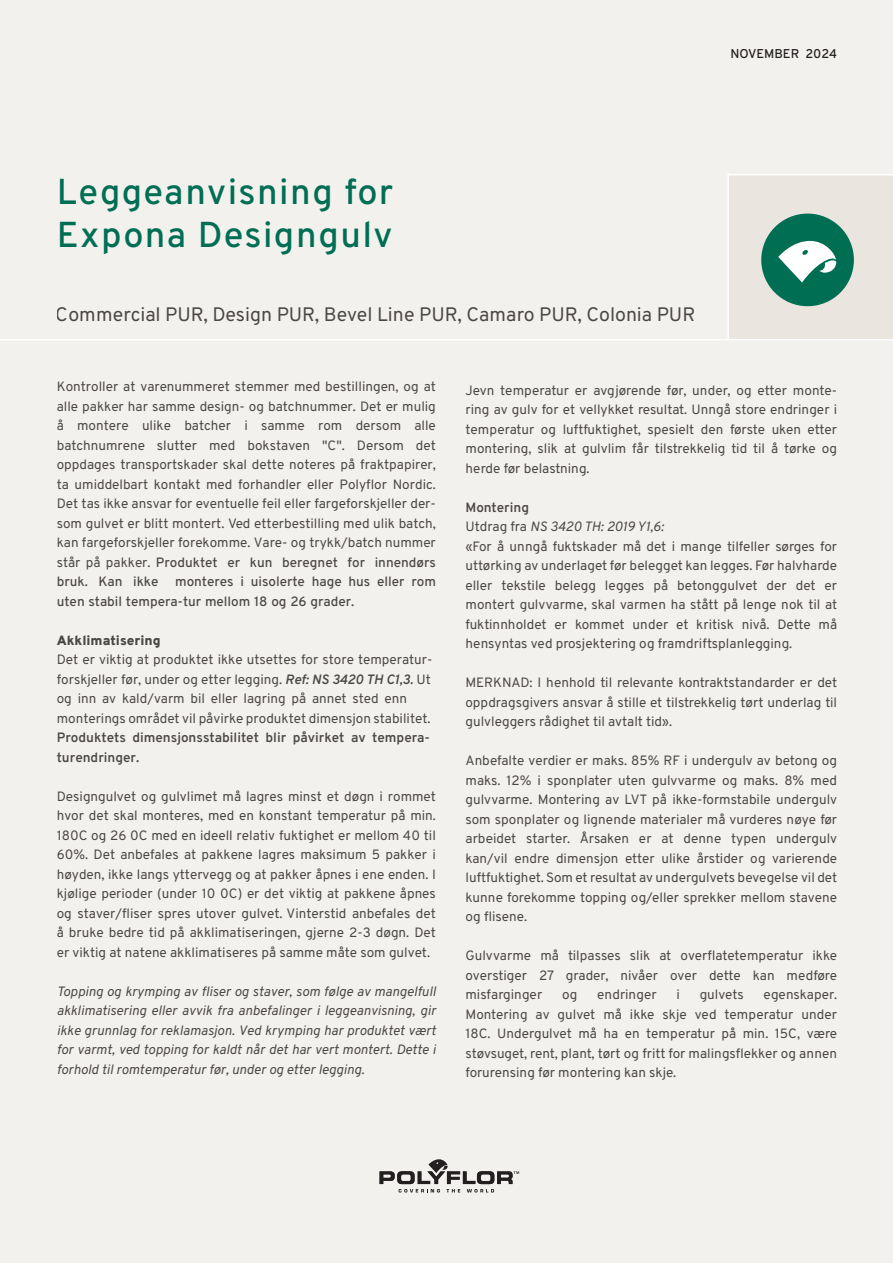
<style>
.page{position:relative;width:893px;height:1263px;background:#f3f1ee}
.page>*{position:absolute;margin:0;border:0;box-sizing:border-box;transform-origin:0 0}
.Heading_front{font:500 36px/43.2px "Overpass";letter-spacing:.04em;color:#006e53}
.t1{font:19.5px "Overpass";color:#231f20}
.t2{font:13.5px/19.5px "Overpass";color:#231f20;text-align:justify}
.t3{font:italic 13.5px/19.5px "Overpass";color:#231f20;text-align:justify}
.t4{font:600 13.5px/19.5px "Overpass";color:#231f20}
.t5{font:900 13.5px "Overpass";color:#231f20}
.Grunnleggende_avsnitt{font:500 12.75px "Overpass";color:#231f20}
.s1{font-weight:500}
.s2{font-weight:600;font-style:italic}
.s3{font-weight:600}
.s4{font-style:italic}
</style>
<div class="page">
<div style="left:728px;top:176px;width:165px;height:164px;background:#eae6df"></div>
<svg style="left:379px;top:1159px;width:140px;height:33px"></svg>
<div style="left:761px;top:214px;width:93px;height:92px;background:#006e53;border-radius:50%"></div>
<svg style="left:778px;top:241px;width:58px;height:41px"></svg>
<hr style="left:727px;top:173px;width:2px;height:167px;background:#fff">
<hr style="left:0;top:339px;width:893px;height:1px;background:#fff">
<hr style="left:728px;top:174px;width:165px;height:1px;background:#fff">
<p class="Grunnleggende_avsnitt" style="left:730px;top:43px;width:108px">NOVEMBER 2024</p>
<p class="Heading_front" style="left:57px;top:168px;width:338px">Leggeanvisning for<br>Expona Designgulv</p>
<h2 class="t1" style="left:56px;top:298px;width:641px">Commercial PUR, Design PUR, Bevel Line PUR, Camaro PUR, Colonia PUR</h2>
<p class="t2" style="left:57px;top:376px;width:381px">Kontroller at varenummeret stemmer med bestillingen, og at alle pakker har samme design- og batchnummer. Det er mulig å montere ulike batcher i samme rom dersom alle batchnumrene slutter med bokstaven "C". Dersom det oppdages transportskader skal dette noteres på fraktpapirer, ta umiddelbart kontakt med forhandler eller Polyflor Nordic.<br>Det tas ikke ansvar for eventuelle feil eller fargeforskjeller der&shy;som gulvet er blitt montert. Ved etterbestilling med ulik batch, kan fargeforskjeller forekomme. Vare- og trykk/batch nummer står på pakker. <span class="s1">Produktet er kun beregnet for innendørs bruk. Kan ikke monteres i uisolerte hage hus eller rom uten stabil tempera-tur mellom 18 og 26 grader.</span></p>
<p class="t5" style="left:57px;top:629px;width:105px">Akklimatisering</p>
<p class="t2" style="left:57px;top:649px;width:377px;text-align:left">Det er viktig at produktet ikke utsettes for store temperatur&shy;forskjeller før, under og etter legging. <span class="s2">Ref: NS 3420 TH C1,3.</span> Ut og inn av kald/varm bil eller lagring på annet sted enn monterings området vil påvirke produktet dimensjon stabilitet.</p>
<p class="t4" style="left:57px;top:727px;width:375px">Produktets dimensjonsstabilitet blir påvirket av tempera&shy;turendringer.</p>
<p class="t2" style="left:57px;top:786px;width:381px">Designgulvet og gulvlimet må lagres minst et døgn i rommet hvor det skal monteres, med en konstant temperatur på min.<br>180C og 26 0C med en ideell relativ fuktighet er mellom 40 til 60%. Det anbefales at pakkene lagres maksimum 5 pakker i høyden, ikke langs yttervegg og at pakker åpnes i ene enden. I kjølige perioder (under 10 0C) er det viktig at pakkene åpnes og staver/fliser spres utover gulvet. Vinterstid anbefales det å bruke bedre tid på akklimatiseringen, gjerne 2-3 døgn. Det er viktig at natene akklimatiseres på samme måte som gulvet.</p>
<p class="t3" style="left:57px;top:981px;width:381px">Topping og krymping av fliser og staver, som følge av mangelfull akklimatisering eller avvik fra anbefalinger i leggeanvisning, gir ikke grunnlag for reklamasjon. Ved krymping har produktet vært for varmt, ved topping for kaldt når det har vert montert. Dette i forhold til romtemperatur før, under og etter legging.</p>
<p class="t2" style="left:465px;top:380px;width:373px">Jevn temperatur er avgjørende før, under, og etter monte&shy;ring av gulv for et vellykket resultat. Unngå store endringer i temperatur og luftfuktighet, spesielt den første uken etter montering, slik at gulvlim får tilstrekkelig tid til å tørke og herde før belastning.</p>
<p class="t2" style="left:465px;top:497px;width:373px;text-align:left"><span class="s3">Montering<br></span>Utdrag fra <span class="s4">NS 3420 TH: 2019 Y1,6:<br></span>«For å unngå fuktskader må det i mange tilfeller sørges for uttørking av underlaget før belegget kan legges. Før halvharde eller tekstile belegg legges på betonggulvet der det er montert gulvvarme, skal varmen ha stått på lenge nok til at fuktinnholdet er kommet under et kritisk nivå. Dette må hensyntas ved prosjektering og framdriftsplanlegging.</p>
<p class="t2" style="left:465px;top:672px;width:373px">MERKNAD: I henhold til relevante kontraktstandarder er det oppdragsgivers ansvar å stille et tilstrekkelig tørt underlag til gulvleggers rådighet til avtalt tid».</p>
<p class="t2" style="left:465px;top:750px;width:373px">Anbefalte verdier er maks. 85% RF i undergulv av betong og maks. 12% i sponplater uten gulvvarme og maks. 8% med gulvvarme. Montering av LVT på ikke-formstabile undergulv som sponplater og lignende materialer må vurderes nøye før arbeidet starter. Årsaken er at denne typen undergulv kan/vil endre dimensjon etter ulike årstider og varierende luftfuktighet. Som et resultat av undergulvets bevegelse vil det kunne forekomme topping og/eller sprekker mellom stavene og flisene.</p>
<p class="t2" style="left:465px;top:945px;width:373px">Gulvvarme må tilpasses slik at overflatetemperatur ikke overstiger 27 grader, nivåer over dette kan medføre misfarginger</p>
<p class="t2" style="left:465px;top:984px;width:373px;text-indent:298px">egenskaper.<br>Montering av gulvet må ikke skje ved temperatur under 18C. Undergulvet må ha en temperatur på min. 15C, være støvsuget, rent, plant, tørt og fritt for malingsflekker og annen forurensing før montering kan skje.</p>
<p class="t2" style="left:562px;top:984px;width:17px">og</p>
<p class="t2" style="left:597px;top:984px;width:61px">endringer</p>
<p class="t2" style="left:676px;top:984px;width:5px">i</p>
<p class="t2" style="left:700px;top:984px;width:46px">gulvets</p>
</div>
